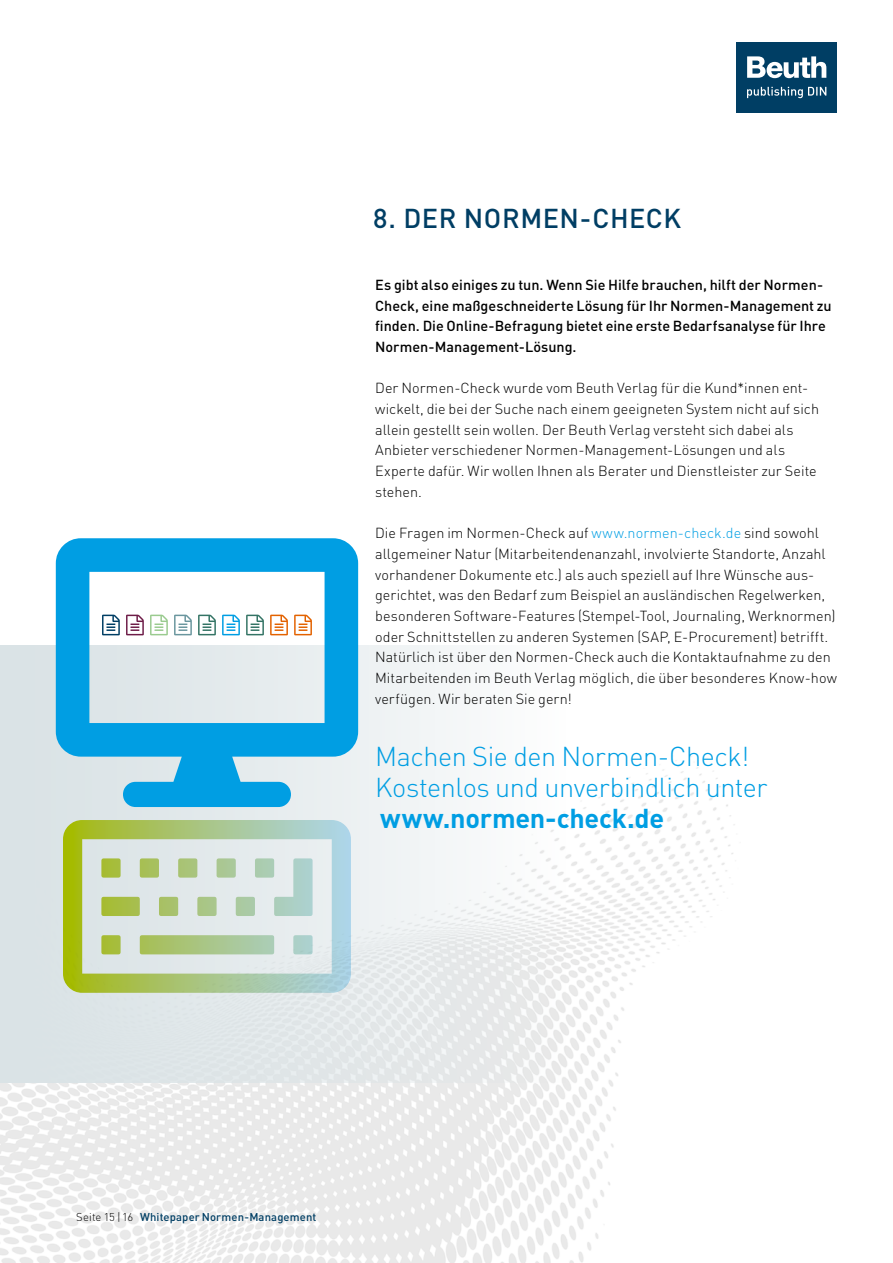
<style>
.page{position:relative;width:893px;height:1263px;background:#fff}
.page>*{position:absolute;margin:0;border:0;box-sizing:border-box;transform-origin:0 0}
.t1{font:300 27px/31px "DIN";letter-spacing:-.015em;color:#009ee3}
.t2{font:700 27px "DIN";letter-spacing:-.01em;color:#009ee3}
.t3{font:500 27px "DIN";letter-spacing:.02em;color:#003e64}
.t4{font:300 14.4px/20.7px "DIN";color:#000}
.t5{font:500 14.4px/20.7px "DIN";color:#000}
.t6{font:500 11.25px "DIN";letter-spacing:.01em;color:#003e64}
.s1{color:#009ee3}
.s2{font-weight:300;color:#000}
</style>
<div class="page">
<div style="left:737px;top:43px;width:100px;height:70px;background:#003e64"></div>
<svg style="left:747px;top:56px;width:79px;height:22px"></svg>
<svg style="left:747px;top:87px;width:79px;height:11px"></svg>
<img style="left:0;top:568px;width:735px;height:695px">
<div style="left:0;top:645px;width:566px;height:438px;background:linear-gradient(to right,#d6e0e3,#f5f6f6)"></div>
<svg style="left:63px;top:820px;width:288px;height:173px;background:#c7d8b6"></svg>
<svg style="left:56px;top:538px;width:302px;height:269px"></svg>
<svg style="left:270px;top:615px;width:42px;height:20px"></svg>
<svg style="left:246px;top:615px;width:18px;height:20px"></svg>
<svg style="left:222px;top:615px;width:18px;height:20px"></svg>
<svg style="left:198px;top:615px;width:18px;height:20px"></svg>
<svg style="left:174px;top:615px;width:18px;height:20px"></svg>
<svg style="left:150px;top:615px;width:18px;height:20px"></svg>
<svg style="left:126px;top:615px;width:18px;height:20px"></svg>
<svg style="left:102px;top:615px;width:18px;height:20px"></svg>
<h1 class="t3" style="left:373px;top:201px;width:309px">8. DER NORMEN-CHECK</h1>
<p class="t5" style="left:375px;top:274px;width:458px">Es gibt also einiges zu tun. Wenn Sie Hilfe brauchen, hilft der Normen-Check, eine maßgeschneiderte Lösung für Ihr Normen-Management zu finden. Die Online-Befragung bietet eine erste Bedarfsanalyse für Ihre Normen-Management-Lösung.</p>
<p class="t4" style="left:375px;top:378px;width:445px">Der Normen-Check wurde vom Beuth Verlag für die Kund*innen ent&shy;wickelt, die bei der Suche nach einem geeigneten System nicht auf sich allein gestellt sein wollen. Der Beuth Verlag versteht sich dabei als Anbieter verschiedener Normen-Management-Lösungen und als Experte dafür. Wir wollen Ihnen als Berater und Dienstleister zur Seite stehen.</p>
<p class="t4" style="left:375px;top:523px;width:463px">Die Fragen im Normen-Check auf <span class="s1">www.normen-check.de</span> sind sowohl allgemeiner Natur (Mitarbeitendenanzahl, involvierte Standorte, Anzahl vorhandener Dokumente etc.) als auch speziell auf Ihre Wünsche aus&shy;gerichtet, was den Bedarf zum Beispiel an ausländischen Regelwerken, besonderen Software-Features (Stempel-Tool, Journaling, Werknormen) oder Schnittstellen zu anderen Systemen (SAP, E-Procurement) betrifft.<br>Natürlich ist über den Normen-Check auch die Kontaktaufnahme zu den Mitarbeitenden im Beuth Verlag möglich, die über besonderes Know-how verfügen. Wir beraten Sie gern!</p>
<h1 class="t1" style="left:375px;top:740px;width:394px">Machen Sie den Normen-Check!<br>Kostenlos und unverbindlich unter</h1>
<h1 class="t2" style="left:380px;top:801px;width:285px">www.normen-check.de</h1>
<p class="t6" style="left:76px;top:1210px;width:242px"><span class="s2">Seite 15 | 16</span> Whitepaper Normen-Management</p>
</div>
